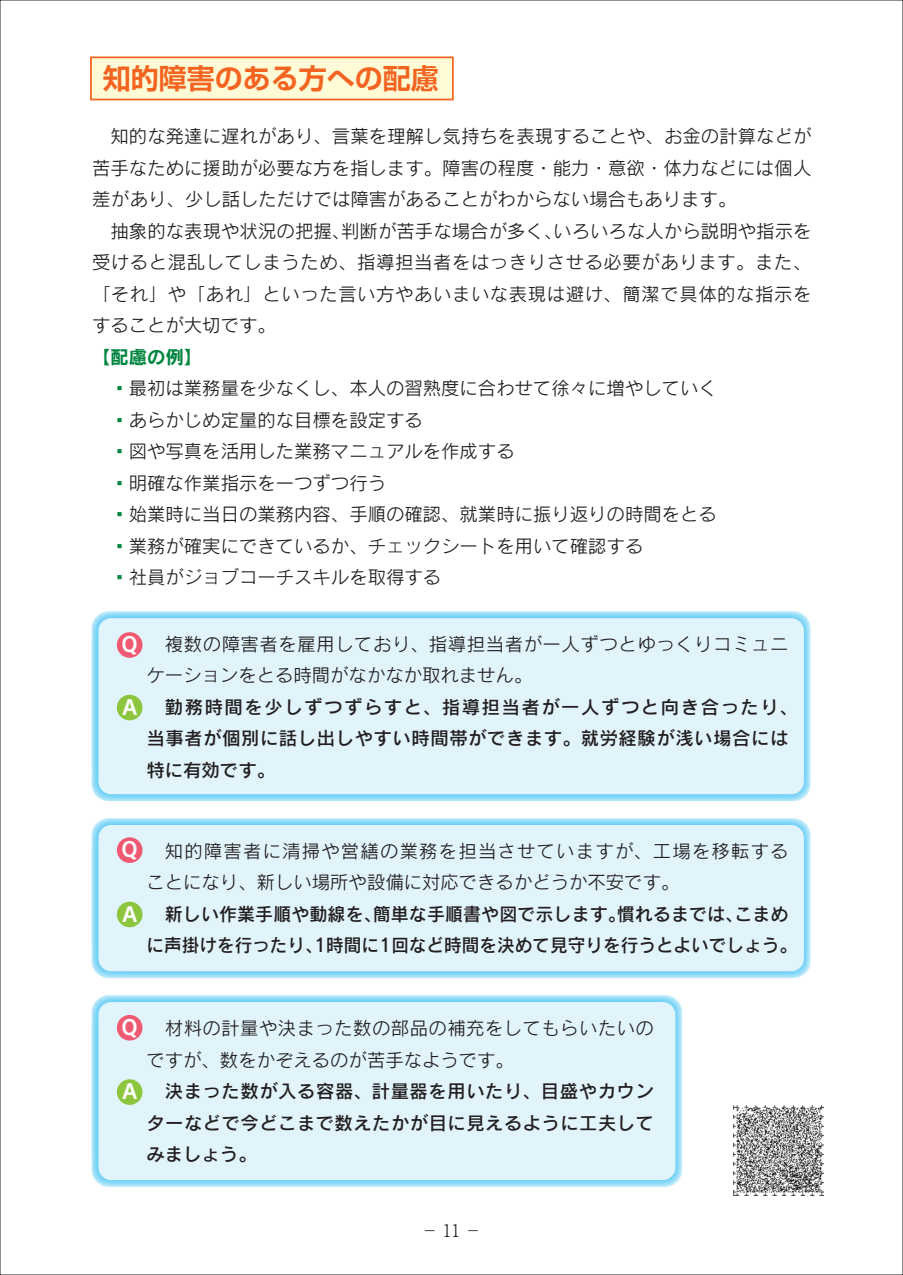
<style>
.page{position:relative;width:903px;height:1275px;background:#fff}
.page>*{position:absolute;margin:0;border:0;box-sizing:border-box;transform-origin:0 0}
.t1{font:700 28px "Shin Go Pro De";color:#f36421}
.t2{font:20.3px "Rodin Pro B";color:#fff}
.t3{font:18.38px/31.5px "Rodin Pro M";letter-spacing:.005em;color:#231f20}
.t4{font:18.38px/31.5px "Rodin Pro DB";letter-spacing:.025em;color:#231f20}
.t5{font:18.38px/31.5px "Rodin Pro DB";color:#231f20;text-align:center}
.t6{font:18.38px/31.5px "Rodin Pro M";letter-spacing:.065em;color:#231f20}
.t7{font:18.38px "Rodin Pro M";letter-spacing:.03em;color:#231f20}
.t8{font:18.38px "Rodin Pro M";letter-spacing:.025em;color:#231f20}
.t9{font:18.38px "Rodin Pro B";color:#008540}
.t10{font:300 17.32px "Ryumin Pro";color:#231f20}
.s1{font-family:"Rodin Pro UB";color:#008540}
.s2{font-family:"Rodin Pro B";font-size:20.3px;color:#fff}
</style>
<div class="page">
<div style="left:91px;top:57px;width:362px;height:43px;background:#fffbd6"></div>
<div style="left:90px;top:56px;width:364px;height:44px;border:2px solid #f36421"></div>
<svg style="left:91px;top:611px;width:720px;height:190px;background:#94dcf8"></svg>
<div style="left:98px;top:618px;width:706px;height:176px;background:#e1f4fc;border-radius:13px"></div>
<div style="left:117px;top:632px;width:25px;height:26px;background:#f05972;border-radius:50%"></div>
<div style="left:117px;top:695px;width:25px;height:25px;background:#8bc63e;border-radius:50%"></div>
<svg style="left:91px;top:995px;width:591px;height:192px;background:#96dcf8"></svg>
<div style="left:98px;top:1002px;width:577px;height:178px;background:#e1f4fc;border-radius:13px"></div>
<div style="left:117px;top:1015px;width:25px;height:25px;background:#f05972;border-radius:50%"></div>
<div style="left:117px;top:1079px;width:25px;height:26px;background:#8bc63e;border-radius:50%"></div>
<svg style="left:91px;top:818px;width:720px;height:160px;background:#95dcf8"></svg>
<div style="left:98px;top:825px;width:706px;height:146px;background:#e1f4fc;border-radius:13px"></div>
<div style="left:117px;top:837px;width:25px;height:26px;background:#f05972;border-radius:50%"></div>
<div style="left:117px;top:902px;width:25px;height:25px;background:#8bc63e;border-radius:50%"></div>
<img style="left:734px;top:1106px;width:89px;height:89px">
<h1 class="t1" style="left:103px;top:56px;width:338px">知的障害のある方への配慮</h1>
<p class="t3" style="left:92px;top:120px;width:721px">　知的な発達に遅れがあり、言葉を理解し気持ちを表現することや、お金の計算などが苦手なために援助が必要な方を指します。障害の程度・能力・意欲・体力などには個人差があり、少し話しただけでは障害があることがわからない場合もあります。<br>　抽象的な表現や状況の把握、判断が苦手な場合が多く、いろいろな人から説明や指示を受けると混乱してしまうため、指導担当者をはっきりさせる必要があります。また、「それ」や「あれ」といった言い方やあいまいな表現は避け、簡潔で具体的な指示をすることが大切です。</p>
<p class="t9" style="left:92px;top:344px;width:112px">【配慮の例】</p>
<p class="t3" style="left:110px;top:372px;width:608px"><span class="s1">・</span>最初は業務量を少なくし、本人の習熟度に合わせて徐々に増やしていく<span class="s1">・</span>あらかじめ定量的な目標を設定する<br><span class="s1">・</span>図や写真を活用した業務マニュアルを作成する<br><span class="s1">・</span>明確な作業指示を一つずつ行う<br><span class="s1">・</span>始業時に当日の業務内容、手順の確認、就業時に振り返りの時間をとる<span class="s1">・</span>業務が確実にできているか、チェックシートを用いて確認する<br><span class="s1">・</span>社員がジョブコーチスキルを取得する</p>
<p class="t7" style="left:122px;top:632px;width:668px"><span class="s2">Q</span> 　複数の障害者を雇用しており、指導担当者が一人ずつとゆっくりコミュニ</p>
<p class="t2" style="left:122px;top:693px;width:16px">A</p>
<p class="t3" style="left:146px;top:659px;width:387px">ケーションをとる時間がなかなか取れません。</p>
<p class="t4" style="left:146px;top:690px;width:653px;text-indent:18px">勤務時間を少しずつずらすと、指導担当者が一人ずつと向き合ったり、当事者が個別に話し出しやすい時間帯ができます。就労経験が浅い場合には特に有効です。</p>
<p class="t2" style="left:122px;top:836px;width:18px">Q</p>
<p class="t2" style="left:122px;top:900px;width:16px">A</p>
<p class="t6" style="left:146px;top:834px;width:644px;text-indent:18px">知的障害者に清掃や営繕の業務を担当させていますが、工場を移転することになり、新しい場所や設備に対応できるかどうか不安です。</p>
<p class="t5" style="left:146px;top:897px;width:652px">新しい作業手順や動線を、簡単な手順書や図で示します。慣れるまでは、こまめ<br>に声掛けを行ったり、1時間に1回など時間を決めて見守りを行うとよいでしょう。</p>
<p class="t8" style="left:122px;top:1016px;width:534px"><span class="s2">Q</span> 　材料の計量や決まった数の部品の補充をしてもらいたいの</p>
<p class="t2" style="left:122px;top:1078px;width:16px">A</p>
<p class="t3" style="left:146px;top:1043px;width:369px">ですが、数をかぞえるのが苦手なようです。</p>
<p class="t4" style="left:146px;top:1075px;width:509px;text-align:justify;text-indent:18px">決まった数が入る容器、計量器を用いたり、目盛やカウンターなどで今どこまで数えたかが目に見えるように工夫してみましょう。</p>
<p class="t10" style="left:421px;top:1217px;width:62px">−11−</p>
</div>
